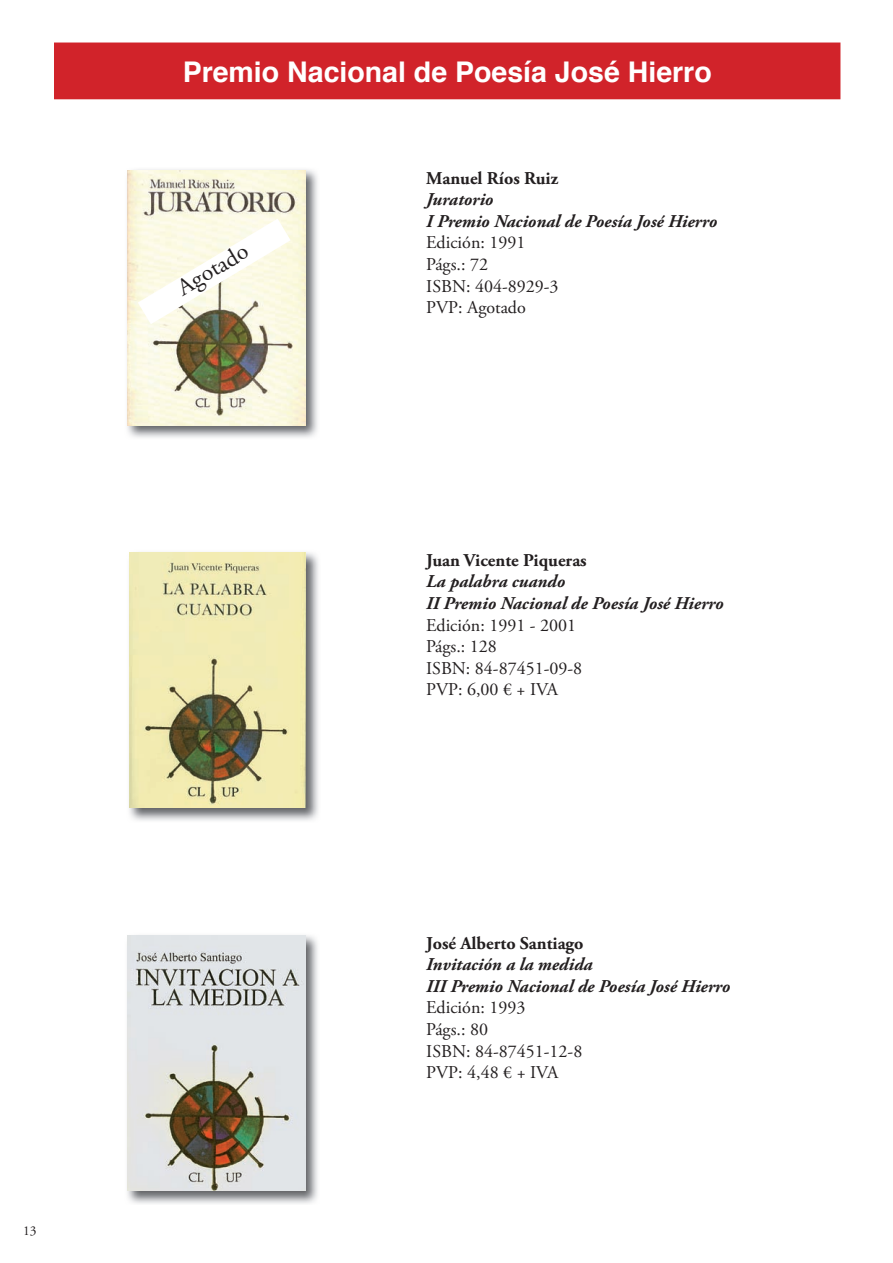
<style>
.page{position:relative;width:893px;height:1263px;background:#fff}
.page>*{position:absolute;margin:0;border:0;box-sizing:border-box;transform-origin:0 0}
.t1{font:700 28.5px "Helvetica";color:#fff}
.t2{font:24px "Adobe Garamond Pro";color:#231f20}
.t3{font:18px/21.6px "Adobe Garamond Pro";color:#231f20}
.t4{font:italic 700 18px/21.6px "Adobe Garamond Pro";color:#231f20}
.t5{font:700 18px "Adobe Garamond Pro";color:#231f20}
.t6{font:13.5px "Adobe Garamond Pro";color:#231f20}
</style>
<div class="page">
<img style="left:129px;top:552px;width:189px;height:269px">
<img style="left:129px;top:553px;width:176px;height:255px">
<img style="left:127px;top:935px;width:191px;height:269px">
<img style="left:127px;top:935px;width:178px;height:256px">
<div style="left:55px;top:43px;width:785px;height:56px;background:#d1232a"></div>
<img style="left:127px;top:169px;width:191px;height:269px">
<img style="left:128px;top:170px;width:177px;height:255px">
<svg style="left:138px;top:219px;width:153px;height:105px"></svg>
<p class="t6" style="left:23px;top:1222px;width:15px">13</p>
<h1 class="t1" style="left:183px;top:49px;width:531px">Premio Nacional de Poesía José Hierro</h1>
<h2 class="t2" style="left:172px;top:277px;width:80px;rotate:-31deg">Agotado</h2>
<p class="t5" style="left:426px;top:167px;width:133px">Manuel Ríos Ruiz</p>
<p class="t4" style="left:426px;top:189px;width:292px">Juratorio<br>I Premio Nacional de Poesía José Hierro</p>
<p class="t3" style="left:426px;top:233px;width:134px">Edición: 1991<br>Págs.: 72<br>ISBN: 404-8929-3<br>PVP: Agotado</p>
<p class="t5" style="left:426px;top:549px;width:162px">Juan Vicente Piqueras</p>
<p class="t4" style="left:426px;top:571px;width:299px">La palabra cuando<br>II Premio Nacional de Poesía José Hierro</p>
<p class="t3" style="left:426px;top:615px;width:158px">Edición: 1991 - 2001<br>Págs.: 128<br>ISBN: 84-87451-09-8<br>PVP: 6,00 € + IVA</p>
<p class="t5" style="left:426px;top:932px;width:159px">José Alberto Santiago</p>
<p class="t4" style="left:426px;top:954px;width:306px">Invitación a la medida<br>III Premio Nacional de Poesía José Hierro</p>
<p class="t3" style="left:426px;top:997px;width:158px">Edición: 1993<br>Págs.: 80<br>ISBN: 84-87451-12-8<br>PVP: 4,48 € + IVA</p>
</div>
